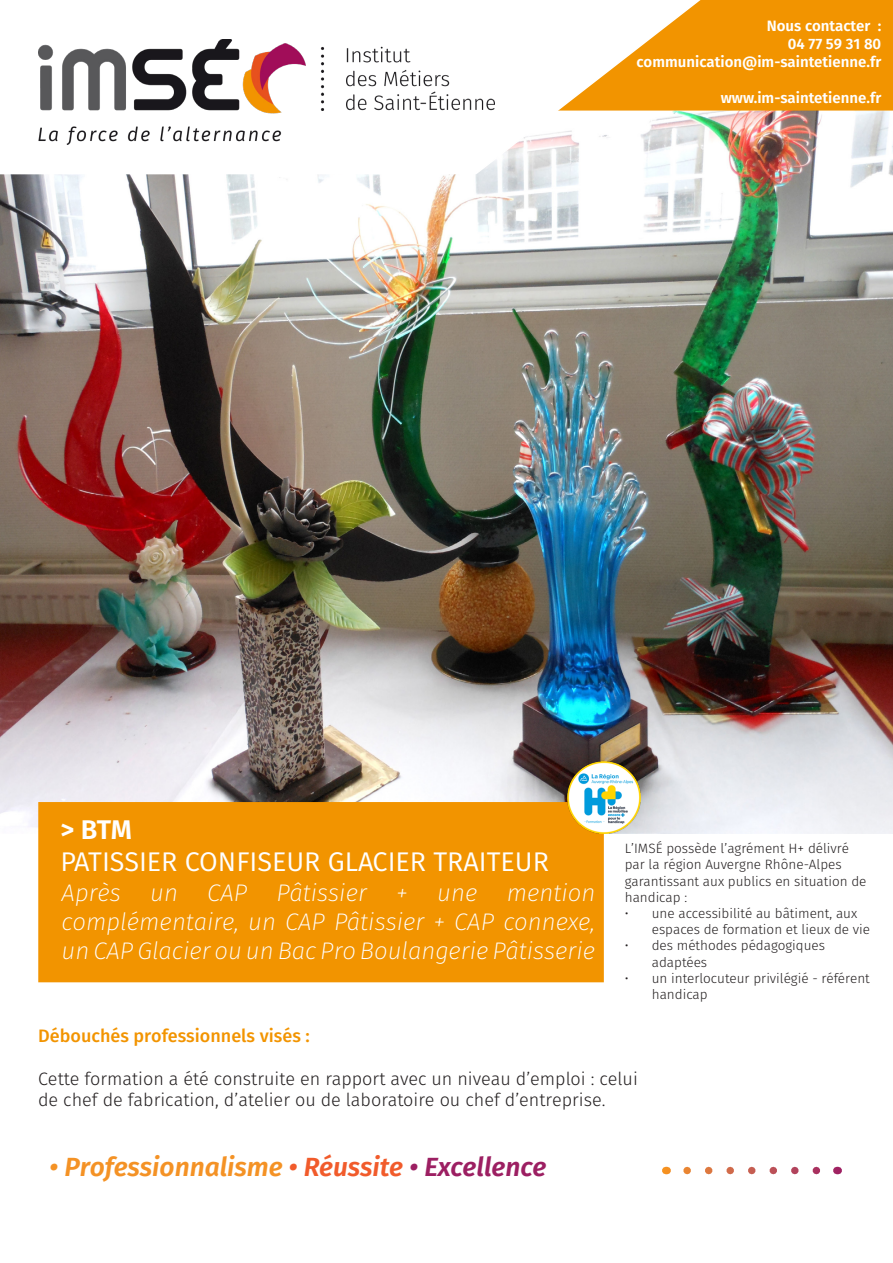
<style>
.page{position:relative;width:893px;height:1263px;background:#fff}
.page>*{position:absolute;margin:0;border:0;box-sizing:border-box;transform-origin:0 0}
.t1{font:27px "Fira Sans";color:#fff}
.t2{font:600 27px "Fira Sans";color:#fff}
.t3{font:italic 600 26.25px "Fira Sans";color:#f49225}
.t4{font:italic 200 24px/28.8px "Fira Sans";color:#fff;text-align:justify}
.t5{font:300 18px/21.6px "Fira Sans";color:#231f20}
.t6{font:500 18px "Fira Sans";color:#f29400}
.t7{font:600 15px "Fira Sans";color:#fff}
.t8{font:300 13.5px/16.2px "Fira Sans";color:#231f20}
.s1{color:#f15b2b}
.s2{color:#9c1f62}
</style>
<div class="page">
<img style="left:0;top:111px;width:893px;height:723px">
<svg style="left:0;top:111px;width:408px;height:63px"></svg>
<div style="left:477px;top:1px;width:415px;height:109px;background:#f29400"></div>
<div style="left:476px;top:0;width:417px;height:111px;border:2px solid #f29400"></div>
<svg style="left:408px;top:0;width:321px;height:176px"></svg>
<div style="left:38px;top:802px;width:566px;height:180px;background:#f29400;border:2px solid #f29400"></div>
<svg style="left:687px;top:1167px;width:133px;height:7px"></svg>
<img style="left:38px;top:39px;width:456px;height:106px">
<img style="left:568px;top:761px;width:72px;height:73px">
<p class="t7" style="left:767px;top:15px;width:116px">Nous contacter :</p>
<p class="t7" style="left:788px;top:33px;width:95px">04 77 59 31 80</p>
<p class="t7" style="left:637px;top:51px;width:246px">communication@im-saintetienne.fr</p>
<p class="t7" style="left:721px;top:87px;width:162px">www.im-saintetienne.fr</p>
<p class="t2" style="left:60px;top:810px;width:73px">&gt; BTM</p>
<p class="t1" style="left:60px;top:843px;width:490px">PATISSIER CONFISEUR GLACIER TRAITEUR</p>
<p class="t4" style="left:62px;top:880px;width:535px">Après un CAP Pâtissier + une mention complémentaire, un CAP Pâtissier + CAP connexe, un CAP Glacier ou un Bac Pro Boulangerie Pâtisserie</p>
<p class="t8" style="left:625px;top:841px;width:243px">L’IMSÉ possède l’agrément H+ délivré par la région Auvergne Rhône-Alpes garantissant aux publics en situation de handicap :</p>
<p class="t8" style="left:652px;top:906px;width:220px;text-indent:-27px">• une accessibilité au bâtiment, aux espaces de formation et lieux de vie</p>
<p class="t8" style="left:652px;top:938px;width:175px;text-indent:-27px">• des méthodes pédagogiques adaptées</p>
<p class="t8" style="left:652px;top:971px;width:220px;text-indent:-27px">• un interlocuteur privilégié - référent handicap</p>
<p class="t6" style="left:38px;top:1022px;width:273px">Débouchés professionnels visés :</p>
<p class="t5" style="left:38px;top:1069px;width:601px">Cette formation a été construite en rapport avec un niveau d’emploi : celui de chef de fabrication, d’atelier ou de laboratoire ou chef d’entreprise.</p>
<p class="t3" style="left:50px;top:1148px;width:498px">• Professionnalisme <span class="s1">• Réussite</span> <span class="s2">• Excellence</span></p>
</div>
